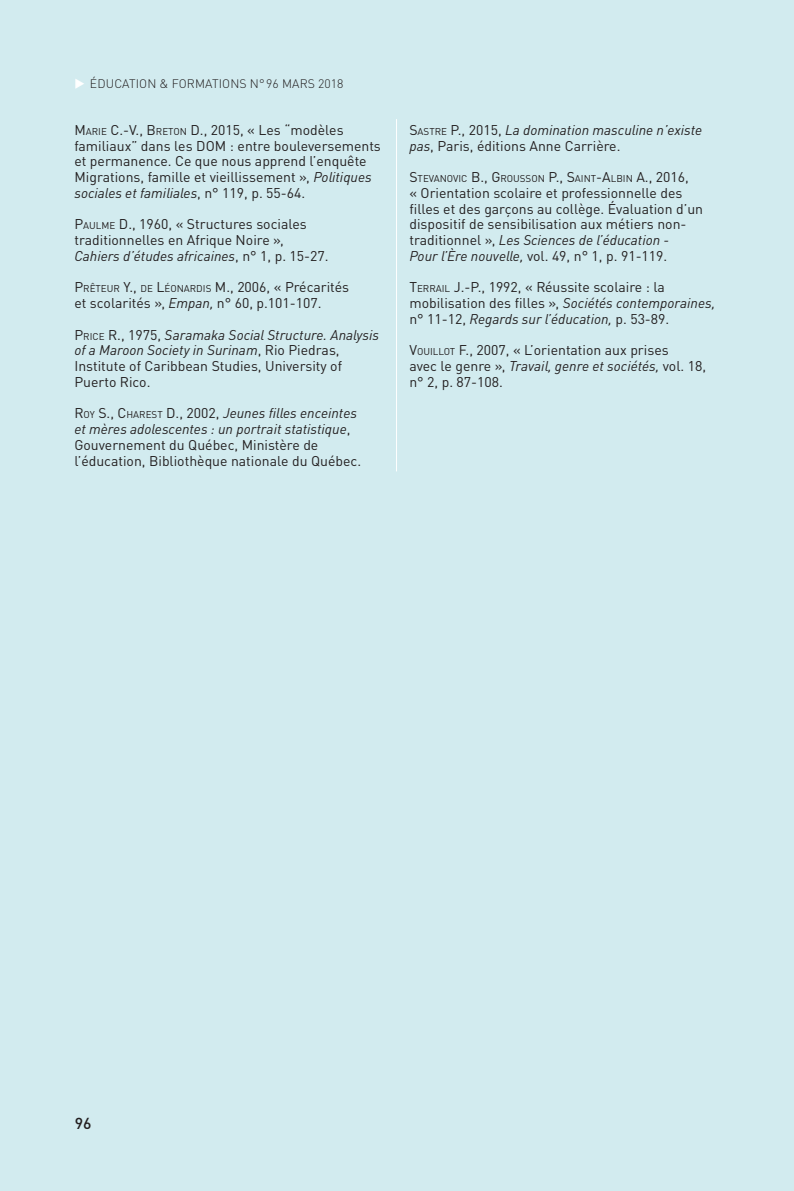
<style>
.page{position:relative;width:794px;height:1191px;background:#d2ebef}
.page>*{position:absolute;margin:0;border:0;box-sizing:border-box;transform-origin:0 0}
.t1{font:500 15.75px "DINOT";color:#231f20}
.t2{font:14px/15.8px "DINOT";color:#231f20}
.Titre_courant__gauch{font:300 12.25px "DINOT";letter-spacing:.01em;color:#231f20}
.t3{font:9.8px "DINOT";color:#231f20}
.s1{color:#fff}
.s2{font-style:inherit}
.s3{font-size:9.8px}
.s4{font-style:italic}
.s5{font-size:14px}
</style>
<div class="page">
<hr style="left:396px;top:119px;width:1px;height:352px;background:#fff">
<p class="Titre_courant__gauch" style="left:74px;top:76px;width:270px"><span class="s1">◆</span> ÉDUCATION &amp; FORMATIONS N°96 MARS 2018</p>
<p class="t2" style="left:74px;top:122px;width:308px"><span class="s2">M</span><span class="s3">ARIE</span> <span class="s2">C.-V., B</span><span class="s3">RETON</span> <span class="s2">D</span>., 2015, « Les “modèles familiaux” dans les DOM : entre bouleversements et permanence. Ce que nous apprend l’enquête Migrations, famille et vieillissement », <span class="s4">Politiques sociales et familiales</span>, n° 119, p. 55-64.</p>
<p class="t2" style="left:74px;top:216px;width:256px"><span class="s2">P</span><span class="s3">AULME</span> <span class="s2">D</span> ., 1960, « Structures sociales traditionnelles en Afrique Noire »,<br><span class="s4">Cahiers d’études africaines</span>, n° 1, p. 15-27.</p>
<p class="t2" style="left:74px;top:279px;width:276px"><span class="s2">P</span><span class="s3">RÊTEUR</span> <span class="s2">Y.,</span> <span class="s3">DE</span> <span class="s2">L</span><span class="s3">ÉONARDIS</span> M., 2006, « Précarités et scolarités », <span class="s4">Empan,</span> n° 60, p.101-107.</p>
<p class="t2" style="left:74px;top:326px;width:306px"><span class="s2">P</span><span class="s3">RICE</span> <span class="s2">R</span> ., 1975, <span class="s4">Saramaka Social Structure. Analysis of a Maroon Society in Surinam</span>, Rio Piedras, Institute of Caribbean Studies, University of Puerto Rico.</p>
<p class="t2" style="left:74px;top:405px;width:288px"><span class="s2">R</span> <span class="s3">OY</span> <span class="s2">S., C</span> <span class="s3">HAREST</span> <span class="s2">D</span> ., 2002, <span class="s4">Jeunes filles enceintes et mères adolescentes : un portrait statistique</span>, Gouvernement du Québec, Ministère de l’éducation, Bibliothèque nationale du Québec.</p>
<p class="t2" style="left:409px;top:122px;width:294px"><span class="s2">S</span><span class="s3">AST RE</span> <span class="s2">P</span>., 2015, <span class="s4">La domination masculine n’existe pas</span>, Paris, éditions Anne Carrière.</p>
<p class="t3" style="left:409px;top:172px;width:281px"><span class="s5">S</span>TEVANOVIC <span class="s5">B., G</span>ROUSSON <span class="s5">P., S</span>AINT<span class="s5">-A</span>LB IN <span class="s5">A</span><span class="s5">., 2016,</span></p>
<p class="t2" style="left:409px;top:185px;width:295px">« Orientation scolaire et professionnelle des filles et des garçons au collège. Évaluation d’un dispositif de sensibilisation aux métiers non&shy;traditionnel », <span class="s4">Les Sciences de l’éducation -<br>Pour l’Ère nouvelle,</span> vol. 49, n° 1, p. 91-119.</p>
<p class="t2" style="left:409px;top:279px;width:307px"><span class="s2">T</span><span class="s3">ERRAIL</span> <span class="s2">J.-P</span>., 1992, « Réussite scolaire : la mobilisation des filles », <span class="s4">Sociétés contemporaines, </span>n° 11-12, <span class="s4">Regards sur l’éducation,</span> p. 53-89.</p>
<p class="t2" style="left:409px;top:342px;width:298px"><span class="s2">V</span><span class="s3">OUILLOT</span> <span class="s2">F</span>., 2007, « L’orientation aux prises<br>avec le genre », <span class="s4">Travail, genre et sociétés,</span> vol. 18, n° 2, p. 87-108.</p>
<p class="t1" style="left:75px;top:1112px;width:18px">96</p>
</div>
